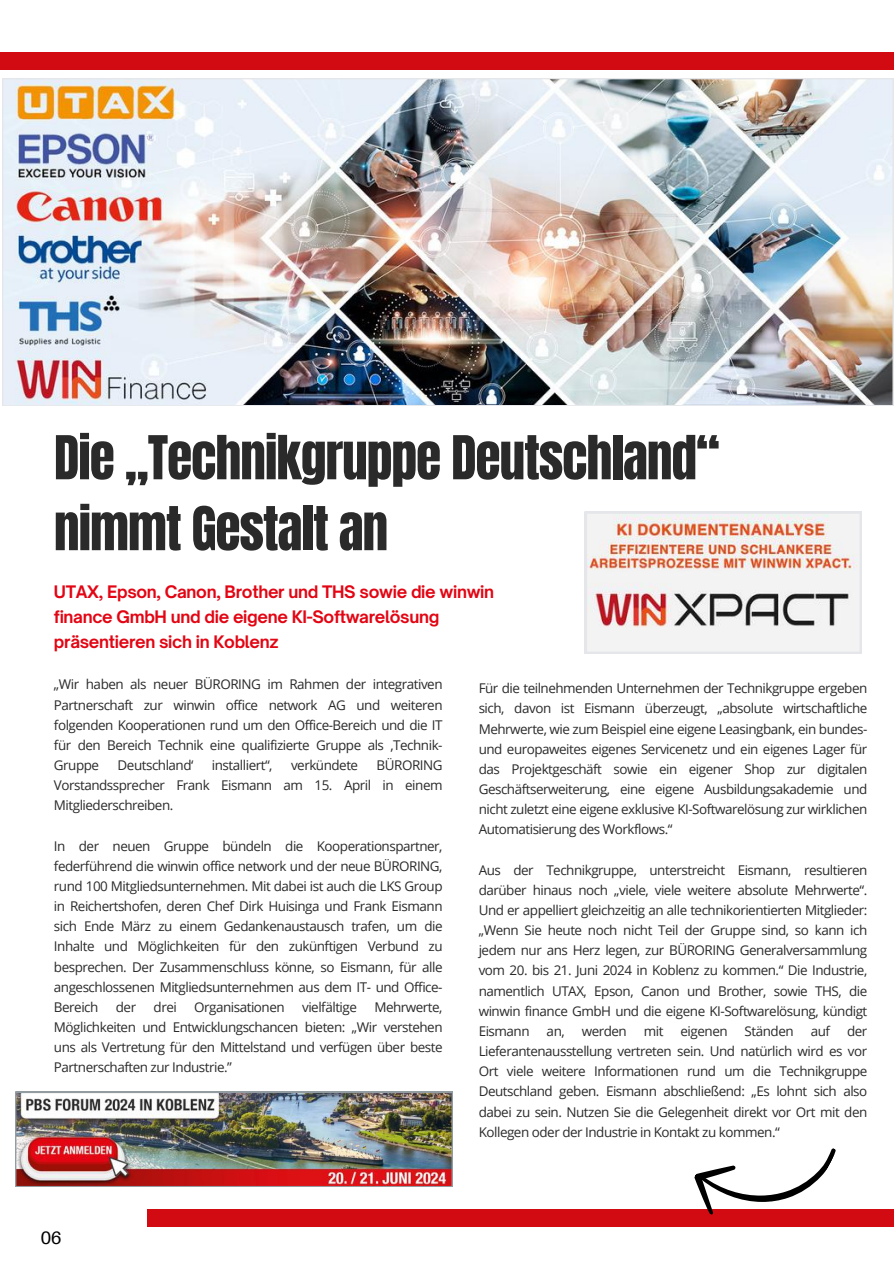
<style>
.page{position:relative;width:894px;height:1264px;background:#fff}
.page>*{position:absolute;margin:0;border:0;box-sizing:border-box;transform-origin:0 0}
.t1{font:51.3px/70.8px "Anton";letter-spacing:-.02em;color:#2b2a2a}
.t2{font:18px "Aileron";color:#000}
.t3{font:700 16.5px/24.8px "Open Sauce One";letter-spacing:-.02em;color:#e30513}
.t4{font:13.5px/20.1px "Open Sans";letter-spacing:-.035em;color:#2b2a2a;text-align:justify}
</style>
<div class="page">
<div style="left:0;top:52px;width:893px;height:17px;background:#d20a11"></div>
<div style="left:147px;top:1209px;width:746px;height:17px;background:#d20a11"></div>
<img style="left:2px;top:78px;width:891px;height:328px">
<img style="left:584px;top:511px;width:277px;height:142px">
<img style="left:15px;top:1091px;width:437px;height:95px">
<svg style="left:681px;top:1148px;width:156px;height:79px"></svg>
<h1 class="t1" style="left:54px;top:423px;width:667px">Die „Technikgruppe Deutschland“ nimmt Gestalt an</h1>
<p class="t3" style="left:54px;top:579px;width:441px">UTAX, Epson, Canon, Brother und THS sowie die winwin finance GmbH und die eigene KI-Softwarelösung präsentieren sich in Koblenz</p>
<p class="t4" style="left:478px;top:678px;width:390px">Für die teilnehmenden Unternehmen der Technikgruppe ergeben sich, davon ist Eismann überzeugt, „absolute wirtschaftliche Mehrwerte, wie zum Beispiel eine eigene Leasingbank, ein bundes&shy;und europaweites eigenes Servicenetz und ein eigenes Lager für das Projektgeschäft sowie ein eigener Shop zur digitalen Geschäftserweiterung, eine eigene Ausbildungsakademie und nicht zuletzt eine eigene exklusive KI-Softwarelösung zur wirklichen Automatisierung des Workflows.“</p>
<p class="t4" style="left:478px;top:859px;width:390px">Aus der Technikgruppe, unterstreicht Eismann, resultieren darüber hinaus noch „viele, viele weitere absolute Mehrwerte“.<br>Und er appelliert gleichzeitig an alle technikorientierten Mitglieder: „Wenn Sie heute noch nicht Teil der Gruppe sind, so kann ich jedem nur ans Herz legen, zur BÜRORING Generalversammlung vom 20. bis 21. Juni 2024 in Koblenz zu kommen.“ Die Industrie, namentlich UTAX, Epson, Canon und Brother, sowie THS, die winwin finance GmbH und die eigene KI-Softwarelösung, kündigt Eismann</p>
<p class="t4" style="left:54px;top:674px;width:390px">„Wir haben als neuer BÜRORING im Rahmen der integrativen Partnerschaft zur winwin office network AG und weiteren folgenden Kooperationen rund um den Office-Bereich und die IT für den Bereich Technik eine qualifizierte Gruppe als ‚Technik-Gruppe</p>
<p class="t4" style="left:54px;top:754px;width:390px;text-indent:322px">BÜRORING Vorstandssprecher Frank Eismann am 15. April in einem Mitgliederschreiben.</p>
<p class="t4" style="left:54px;top:835px;width:390px">In der neuen Gruppe bündeln die Kooperationspartner, federführend die winwin office network und der neue BÜRORING, rund 100 Mitgliedsunternehmen. Mit dabei ist auch die LKS Group in Reichertshofen, deren Chef Dirk Huisinga und Frank Eismann sich Ende März zu einem Gedankenaustausch trafen, um die Inhalte und Möglichkeiten für den zukünftigen Verbund zu besprechen. Der Zusammenschluss könne, so Eismann, für alle angeschlossenen Mitgliedsunternehmen aus dem IT- und Office-Bereich</p>
<p class="t4" style="left:118px;top:754px;width:77px">Deutschland‘</p>
<p class="t4" style="left:212px;top:754px;width:62px">installiert“,</p>
<p class="t4" style="left:291px;top:754px;width:69px">verkündete</p>
<p class="t4" style="left:116px;top:996px;width:22px">der</p>
<p class="t4" style="left:153px;top:996px;width:25px">drei</p>
<p class="t4" style="left:194px;top:996px;width:92px">Organisationen</p>
<p class="t4" style="left:302px;top:996px;width:56px">vielfältige</p>
<p class="t4" style="left:54px;top:996px;width:390px;text-indent:320px">Mehrwerte, Möglichkeiten und Entwicklungschancen bieten: „Wir verstehen uns als Vertretung für den Mittelstand und verfügen über beste Partnerschaften zur Industrie.”</p>
<p class="t4" style="left:546px;top:1020px;width:20px">an,</p>
<p class="t4" style="left:581px;top:1020px;width:47px">werden</p>
<p class="t4" style="left:643px;top:1020px;width:21px">mit</p>
<p class="t4" style="left:680px;top:1020px;width:49px">eigenen</p>
<p class="t4" style="left:744px;top:1020px;width:51px">Ständen</p>
<p class="t4" style="left:810px;top:1020px;width:21px">auf</p>
<p class="t4" style="left:478px;top:1020px;width:390px;text-indent:368px">der Lieferantenausstellung vertreten sein. Und natürlich wird es vor Ort viele weitere Informationen rund um die Technikgruppe Deutschland geben. Eismann abschließend: „Es lohnt sich also dabei zu sein. Nutzen Sie die Gelegenheit direkt vor Ort mit den Kollegen oder der Industrie in Kontakt zu kommen.“</p>
<h2 class="t2" style="left:41px;top:1226px;width:22px">06</h2>
</div>
